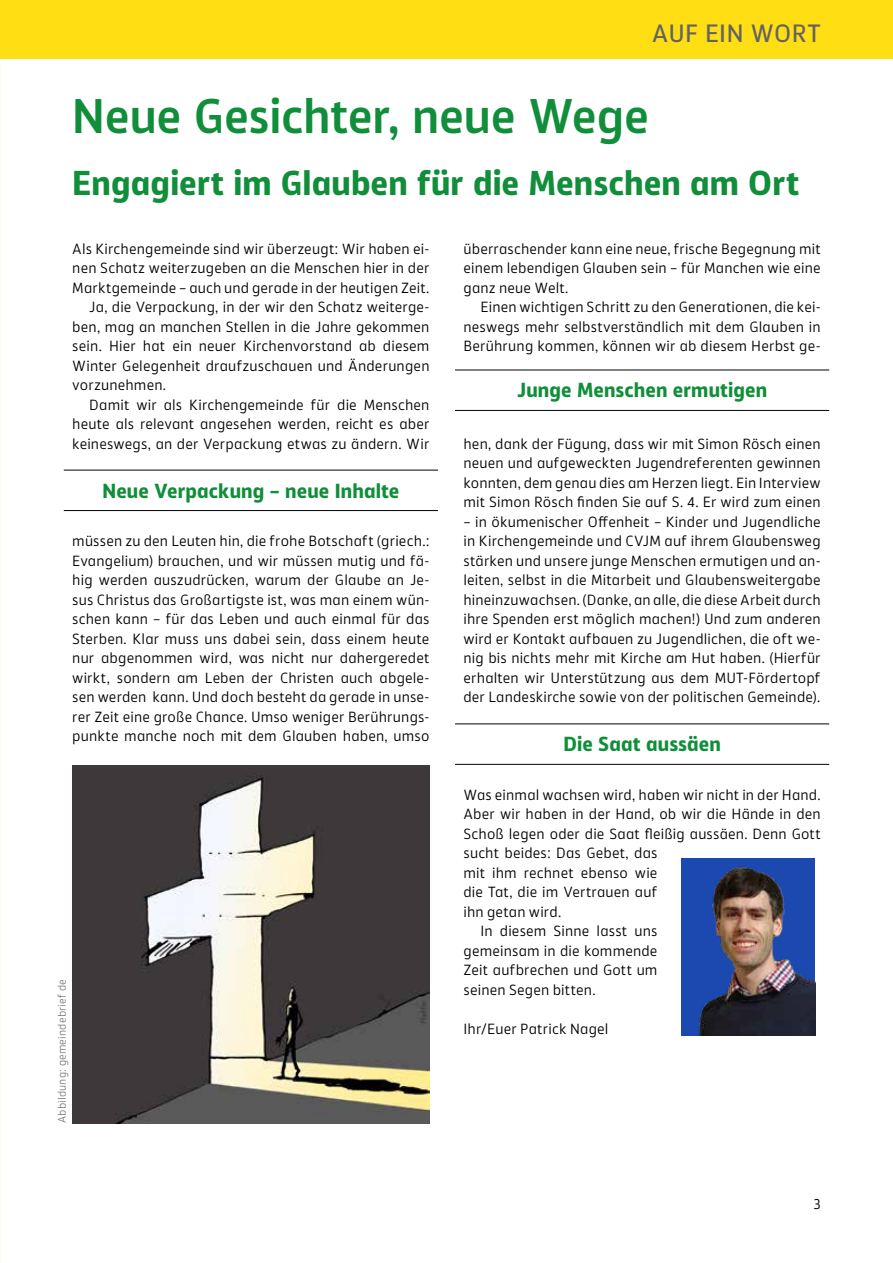
<style>
.page{position:relative;width:893px;height:1263px;background:#fff}
.page>*{position:absolute;margin:0;border:0;box-sizing:border-box;transform-origin:0 0}
.t1{font:600 46.5px "Akwe Pro";letter-spacing:-.005em;color:#108e3a}
.t2{font:700 33px "Akwe Pro";letter-spacing:.005em;color:#108e3a}
.t3{font:500 24px "Akwe Pro";letter-spacing:.02em;color:#646363}
.t4{font:700 19.5px "Akwe Pro";letter-spacing:.005em;color:#108e3a}
.t5{font:14.1px/19.5px "Akwe Pro";letter-spacing:.01em;color:#000;text-align:justify}
.t6{font:300 10.5px "Akwe Pro";letter-spacing:.025em;color:#646363}
</style>
<div class="page">
<div style="left:0;top:0;width:893px;height:58px;background:#ffde14"></div>
<img style="left:681px;top:858px;width:134px;height:178px">
<hr style="left:64px;top:510px;width:374px;height:1px;background:#000">
<hr style="left:64px;top:470px;width:374px;height:1px;background:#000">
<hr style="left:455px;top:410px;width:374px;height:1px;background:#000">
<hr style="left:455px;top:370px;width:374px;height:1px;background:#000">
<hr style="left:455px;top:764px;width:374px;height:1px;background:#000">
<hr style="left:455px;top:724px;width:374px;height:1px;background:#000">
<img style="left:72px;top:766px;width:357px;height:357px">
<h3 class="t3" style="left:652px;top:15px;width:170px">AUF EIN WORT</h3>
<h1 class="t1" style="left:72px;top:79px;width:578px">Neue Gesichter, neue Wege</h1>
<h2 class="t2" style="left:72px;top:156px;width:728px">Engagiert im Glauben für die Menschen am Ort</h2>
<p class="t5" style="left:72px;top:238px;width:359px">Als Kirchengemeinde sind wir überzeugt: Wir haben ei-</p>
<p class="t5" style="left:72px;top:257px;width:359px">nen Schatz weiterzugeben an die Menschen hier in der</p>
<p class="t5" style="left:72px;top:277px;width:359px">Marktgemeinde – auch und gerade in der heutigen Zeit.</p>
<p class="t5" style="left:89px;top:296px;width:342px">Ja, die Verpackung, in der wir den Schatz weiterge-</p>
<p class="t5" style="left:72px;top:316px;width:359px">ben, mag an manchen Stellen in die Jahre gekommen</p>
<p class="t5" style="left:72px;top:335px;width:359px">sein. Hier hat ein neuer Kirchenvorstand ab diesem</p>
<p class="t5" style="left:72px;top:355px;width:359px">Winter Gelegenheit draufzuschauen und Änderungen</p>
<p class="t5" style="left:72px;top:374px;width:95px">vorzunehmen.</p>
<p class="t5" style="left:89px;top:394px;width:342px">Damit wir als Kirchengemeinde für die Menschen</p>
<p class="t5" style="left:72px;top:413px;width:359px">heute als relevant angesehen werden, reicht es aber</p>
<p class="t5" style="left:72px;top:433px;width:359px">keineswegs, an der Verpackung etwas zu ändern. Wir</p>
<h3 class="t4" style="left:103px;top:475px;width:298px">Neue Verpackung – neue Inhalte</h3>
<p class="t5" style="left:72px;top:530px;width:359px">müssen zu den Leuten hin, die frohe Botschaft (griech.:<br>Evangelium) brauchen, und wir müssen mutig und fä&shy;hig werden auszudrücken, warum der Glaube an Je&shy;sus Christus das Großartigste ist, was man einem wün&shy;schen kann – für das Leben und auch einmal für das Sterben. Klar muss uns dabei sein, dass einem heute nur abgenommen wird, was nicht nur dahergeredet wirkt, sondern am Leben der Christen auch abgele&shy;sen werden kann. Und doch besteht da gerade in unse&shy;rer Zeit eine große Chance. Umso weniger Berührungs&shy;punkte manche noch mit dem Glauben haben, umso</p>
<p class="t6" style="left:54px;top:1123px;width:146px;rotate:-90deg">Abbildung: gemeindebrief de</p>
<p class="t5" style="left:463px;top:238px;width:359px">überraschender kann eine neue, frische Begegnung mit einem lebendigen Glauben sein – für Manchen wie eine ganz neue Welt.</p>
<p class="t5" style="left:463px;top:296px;width:359px;text-indent:17px">Einen wichtigen Schritt zu den Generationen, die kei&shy;neswegs mehr selbstverständlich mit dem Glauben in Berührung kommen, können wir ab diesem Herbst ge-</p>
<h3 class="t4" style="left:517px;top:374px;width:252px">Junge Menschen ermutigen</h3>
<p class="t5" style="left:463px;top:433px;width:359px">hen, dank der Fügung, dass wir mit Simon Rösch einen neuen und aufgeweckten Jugendreferenten gewinnen konnten, dem genau dies am Herzen liegt. Ein Interview mit Simon Rösch finden Sie auf S. 4. Er wird zum einen</p>
<p class="t5" style="left:463px;top:511px;width:359px">– in ökumenischer Offenheit – Kinder und Jugendliche in Kirchengemeinde und CVJM auf ihrem Glaubensweg stärken und unsere junge Menschen ermutigen und an&shy;leiten, selbst in die Mitarbeit und Glaubensweitergabe hineinzuwachsen. (Danke, an alle, die diese Arbeit durch ihre Spenden erst möglich machen!) Und zum anderen wird er Kontakt aufbauen zu Jugendlichen, die oft we&shy;nig bis nichts mehr mit Kirche am Hut haben. (Hierfür erhalten wir Unterstützung aus dem MUT-Fördertopf der Landeskirche sowie von der politischen Gemeinde).</p>
<h3 class="t4" style="left:563px;top:728px;width:159px">Die Saat aussäen</h3>
<p class="t5" style="left:463px;top:784px;width:359px">Was einmal wachsen wird, haben wir nicht in der Hand.</p>
<p class="t5" style="left:463px;top:803px;width:359px">Aber wir haben in der Hand, ob wir die Hände in den</p>
<p class="t5" style="left:463px;top:823px;width:359px">Schoß legen oder die Saat fleißig aussäen. Denn Gott</p>
<p class="t5" style="left:463px;top:842px;width:195px">sucht beides: Das Gebet, das</p>
<p class="t5" style="left:463px;top:862px;width:195px">mit ihm rechnet ebenso wie</p>
<p class="t5" style="left:463px;top:881px;width:195px">die Tat, die im Vertrauen auf</p>
<p class="t5" style="left:463px;top:901px;width:99px">ihn getan wird.</p>
<p class="t5" style="left:480px;top:920px;width:178px">In diesem Sinne lasst uns</p>
<p class="t5" style="left:463px;top:940px;width:195px">gemeinsam in die kommende</p>
<p class="t5" style="left:463px;top:959px;width:195px">Zeit aufbrechen und Gott um</p>
<p class="t5" style="left:463px;top:979px;width:134px">seinen Segen bitten.</p>
<p class="t5" style="left:463px;top:1018px;width:146px">Ihr/Euer Patrick Nagel</p>
<p class="t5" style="left:813px;top:1193px;width:9px">3</p>
</div>
